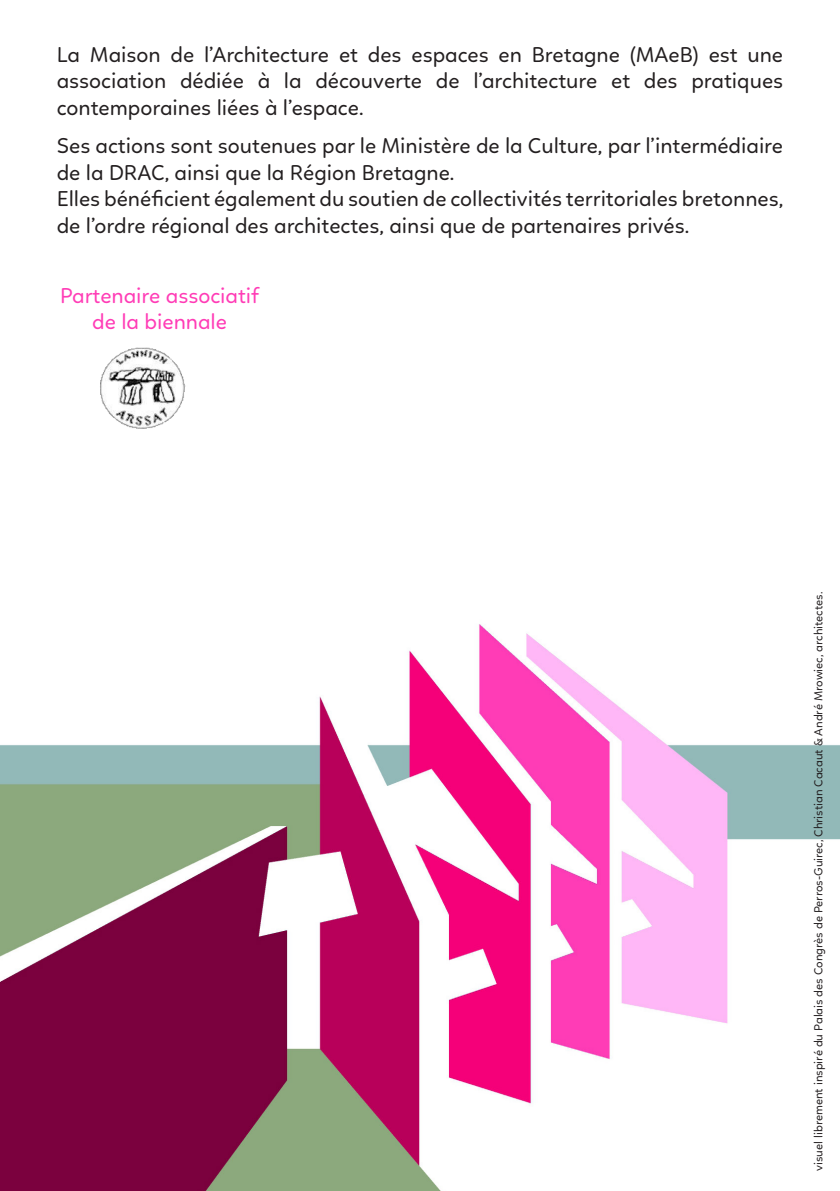
<style>
.page{position:relative;width:840px;height:1191px;background:#fff}
.page>*{position:absolute;margin:0;border:0;box-sizing:border-box;transform-origin:0 0}
.t1{font:22px/26.4px "Linotte";color:#231f20}
.t2{font:22px "Linotte";color:#ff3cb6}
.t3{font:12px "Linotte";color:#231f20}
</style>
<div class="page">
<img style="left:0;top:624px;width:839px;height:567px">
<img style="left:100px;top:347px;width:86px;height:82px">
<p class="t1" style="left:57px;top:41px;width:727px;text-align:justify">La Maison de l’Architecture et des espaces en Bretagne (MAeB) est une association dédiée à la découverte de l’architecture et des pratiques contemporaines liées à l’espace.</p>
<p class="t1" style="left:57px;top:133px;width:727px">Ses actions sont soutenues par le Ministère de la Culture, par l’intermédiaire de la DRAC, ainsi que la Région Bretagne.</p>
<p class="t1" style="left:57px;top:185px;width:727px">Elles bénéficient également du soutien de collectivités territoriales bretonnes, de l’ordre régional des architectes, ainsi que de partenaires privés.</p>
<p class="t2" style="left:60px;top:283px;width:200px">Partenaire associatif</p>
<p class="t2" style="left:92px;top:309px;width:136px">de la biennale</p>
<p class="t3" style="left:811px;top:1170px;width:580px;rotate:-90deg">visuel librement inspiré du Palais des Congrès de Perros-Guirec, Christian Cacaut &amp; André Mrowiec, architectes.</p>
</div>
